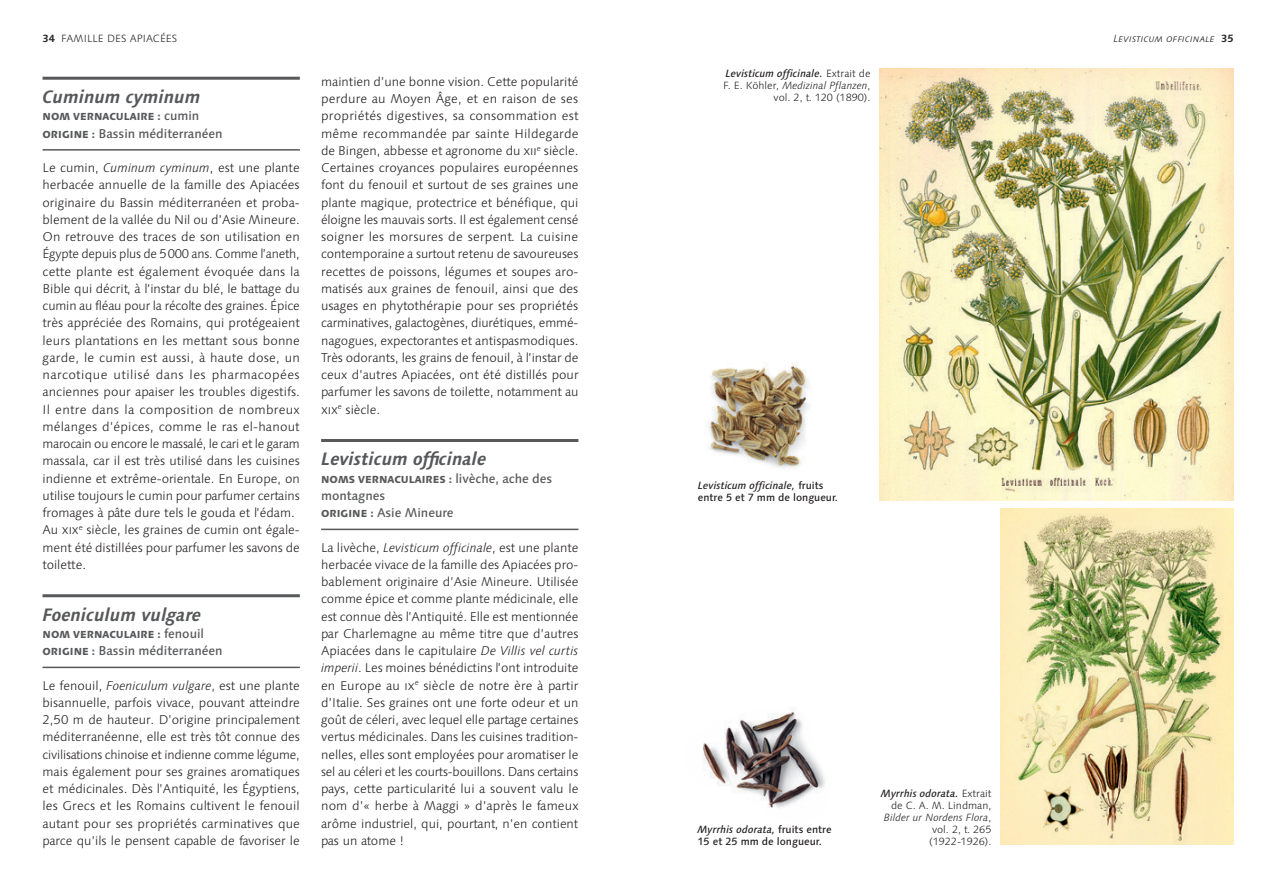
<style>
.page{position:relative;width:1276px;height:893px;background:#fff}
.page>*{position:absolute;margin:0;border:0;box-sizing:border-box;transform-origin:0 0}
.t1{font:italic 700 18px "Linotype Syntax";color:#57585a}
.t2{font:300 12.75px/17.2px "Linotype Syntax";color:#231f20;text-align:justify}
.t3{font:500 12.75px/17.2px "Linotype Syntax";letter-spacing:-.005em;color:#57585a}
.t4{font:300 10.5px/12px "Linotype Syntax";color:#231f20;text-align:right}
.t5{font:500 10.5px/12px "Linotype Syntax";color:#231f20}
.t6{font:italic 300 10.5px "Linotype Syntax SC";letter-spacing:.01em;color:#231f20}
.t7{font:800 10.2px "Linotype Syntax";color:#57585a}
.s1{font-weight:700}
.s2{font-family:"Linotype Syntax";font-weight:700;font-style:normal}
.s3{font-family:"Linotype Syntax SC"}
.s4{font-weight:500;font-size:12.75px}
.s5{font-weight:800;font-size:10.2px}
.s6{font-style:italic}
.s7{font-weight:500;font-style:italic}
</style>
<div class="page">
<img style="left:702px;top:709px;width:123px;height:99px">
<hr style="left:321px;top:439px;width:257px;height:3px;background:#57585a">
<hr style="left:321px;top:529px;width:257px;height:1px;background:#57585a">
<hr style="left:43px;top:77px;width:257px;height:3px;background:#57585a">
<hr style="left:43px;top:149px;width:257px;height:2px;background:#57585a">
<hr style="left:43px;top:594px;width:257px;height:3px;background:#57585a">
<hr style="left:43px;top:667px;width:257px;height:1px;background:#57585a">
<img style="left:879px;top:69px;width:354px;height:432px">
<img style="left:707px;top:362px;width:102px;height:108px">
<img style="left:1000px;top:508px;width:233px;height:337px">
<p class="t4" style="left:43px;top:33px;width:136px"><span class="s1">34</span> FAMILLE DES APIACéES</p>
<p class="t6" style="left:1113px;top:32px;width:121px">Levisticum officinale <span class="s2">35</span></p>
<p class="t2" style="left:321px;top:73px;width:259px">maintien d’une bonne vision. Cette popularité perdure au Moyen Âge, et en raison de ses propriétés digestives, sa consommation est même recommandée par sainte Hildegarde de Bingen, abbesse et agronome du <span class="s3">xii</span><sup>e</sup> siècle.<br>Certaines croyances populaires européennes font du fenouil et surtout de ses graines une plante magique, protectrice et bénéfique, qui éloigne les mauvais sorts. Il est également censé soigner les morsures de serpent. La cuisine contemporaine a surtout retenu de savoureuses recettes de poissons, légumes et soupes aro&shy;matisés aux graines de fenouil, ainsi que des usages en phytothérapie pour ses propriétés carminatives, galactogènes, diurétiques, emmé&shy;nagogues, expectorantes et antispasmodiques.<br>Très odorants, les grains de fenouil, à l’instar de ceux d’autres Apiacées, ont été distillés pour parfumer les savons de toilette, notamment au <span class="s3">xix</span><sup>e</sup> siècle.</p>
<h1 class="t1" style="left:321px;top:452px;width:167px">Levisticum oficinale</h1>
<p class="t7" style="left:321px;top:473px;width:233px">NOMS VERNACULAIRES : <span class="s4">livèche, ache des</span></p>
<p class="t3" style="left:321px;top:488px;width:134px">montagnes<br><span class="s5">ORIGINE :</span> Asie Mineure</p>
<p class="t2" style="left:321px;top:539px;width:259px">La livèche, <span class="s6">Levisticum officinale</span>, est une plante herbacée vivace de la famille des Apiacées pro&shy;bablement originaire d’Asie Mineure. Utilisée comme épice et comme plante médicinale, elle est connue dès l’Antiquité. Elle est mentionnée par Charlemagne au même titre que d’autres Apiacées dans le capitulaire <span class="s6">De Villis vel curtis imperii</span>. Les moines bénédictins l’ont introduite en Europe au <span class="s3">ix</span><sup>e</sup> siècle de notre ère à partir d’Italie. Ses graines ont une forte odeur et un goût de céleri, avec lequel elle partage certaines vertus médicinales. Dans les cuisines tradition&shy;nelles, elles sont employées pour aromatiser le sel au céleri et les courts-bouillons. Dans certains pays, cette particularité lui a souvent valu le nom d’« herbe à Maggi » d’après le fameux arôme industriel, qui, pourtant, n’en contient pas un atome !</p>
<p class="t4" style="left:723px;top:67px;width:149px"><span class="s7">Levisticum officinale.</span> Extrait de<br>F. E. K̈hler, <span class="s6">Medizinal Pflanzen</span>, vol. 2, t. 120 (1890).</p>
<h1 class="t1" style="left:43px;top:89px;width:160px">Cuminum cyminum</h1>
<p class="t7" style="left:43px;top:111px;width:158px">NOM VERNACULAIRE : <span class="s4">cumin</span></p>
<p class="t3" style="left:43px;top:126px;width:182px"><span class="s5">ORIGINE :</span> Bassin méditerranéen</p>
<p class="t2" style="left:43px;top:159px;width:259px;text-align:left">Le cumin, <span class="s6">Cuminum cyminum</span>, est une plante herbacée annuelle de la famille des Apiacées originaire du Bassin méditerranéen et proba&shy;blement de la vallée du Nil ou d’Asie Mineure.<br>On retrouve des traces de son utilisation en égypte depuis plus de 5 000 ans. Comme l’aneth, cette plante est également évoquée dans la Bible qui décrit, à l’instar du blé, le battage du cumin au fléau pour la récolte des graines. épice très appréciée des Romains, qui protégeaient leurs plantations en les mettant sous bonne garde, le cumin est aussi, à haute dose, un narcotique utilisé dans les pharmacopées anciennes pour apaiser les troubles digestifs.<br>Il entre dans la composition de nombreux mélanges d’épices, comme le ras el-hanout marocain ou encore le massalé, le cari et le garam massala, car il est très utilisé dans les cuisines indienne et extrême-orientale. En Europe, on utilise toujours le cumin pour parfumer certains fromages à pâte dure tels le gouda et l’édam.<br>Au <span class="s3">xix</span><sup>e</sup> siècle, les graines de cumin ont égale&shy;ment été distillées pour parfumer les savons de toilette.</p>
<h1 class="t1" style="left:43px;top:607px;width:160px">Foeniculum vulgare</h1>
<p class="t7" style="left:43px;top:628px;width:163px">NOM VERNACULAIRE : <span class="s4">fenouil</span></p>
<p class="t3" style="left:43px;top:643px;width:182px"><span class="s5">ORIGINE :</span> Bassin méditerranéen</p>
<p class="t2" style="left:43px;top:677px;width:259px">Le fenouil, <span class="s6">Foeniculum vulgare</span>, est une plante bisannuelle, parfois vivace, pouvant atteindre 2,50 m de hauteur. D’origine principalement méditerranéenne, elle est très tôt connue des civilisations chinoise et indienne comme légume, mais également pour ses graines aromatiques et médicinales. Dès l’Antiquité, les égyptiens, les Grecs et les Romains cultivent le fenouil autant pour ses propriétés carminatives que parce qu’ils le pensent capable de favoriser le</p>
<p class="t5" style="left:698px;top:480px;width:142px"><span class="s6">Levisticum officinale,</span> fruits entre 5 et 7 mm de longueur.</p>
<p class="t4" style="left:881px;top:787px;width:112px"><span class="s7">Myrrhis odorata.</span> Extrait de C. A. M. Lindman,<br><span class="s6">Bilder ur Nordens Flora</span>, vol. 2, t. 265 (1922-1926).</p>
<p class="t5" style="left:697px;top:824px;width:136px"><span class="s6">Myrrhis odorata,</span> fruits entre<br>15 et 25 mm de longueur.</p>
</div>
